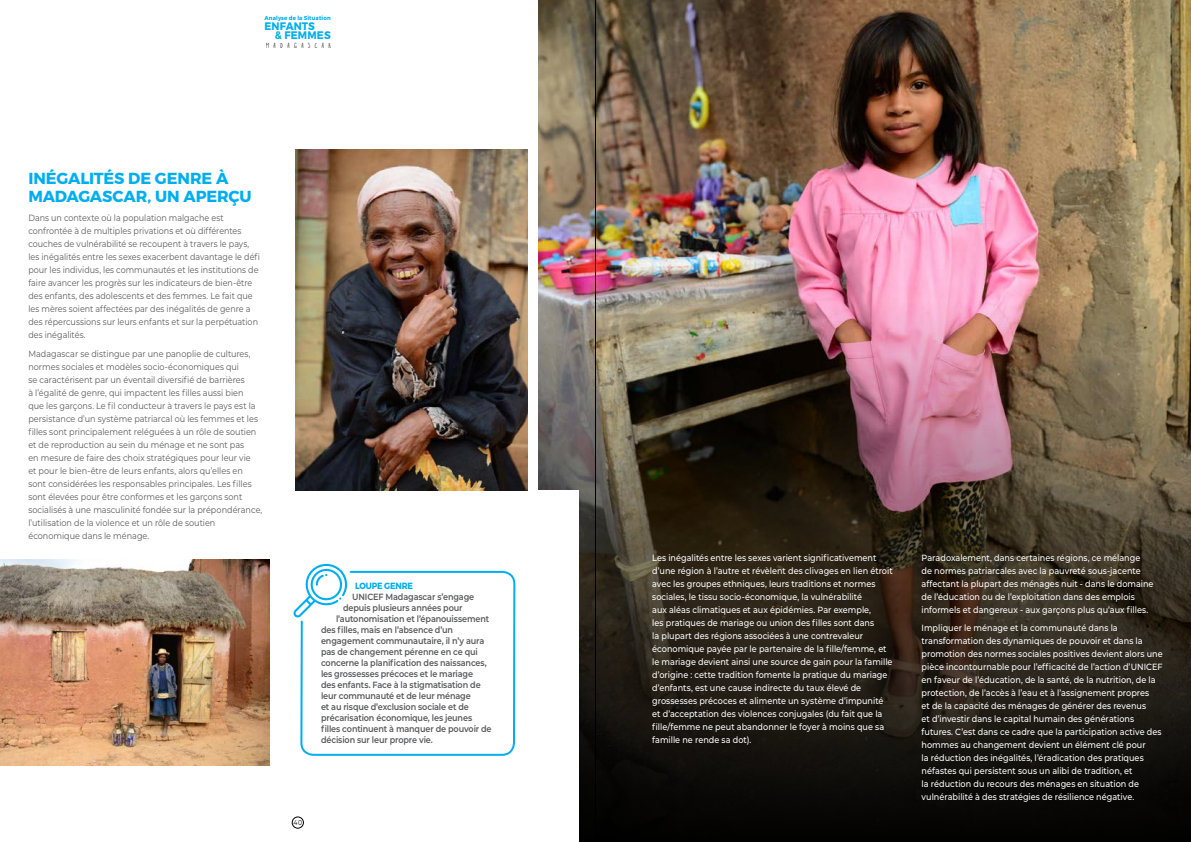
<style>
.page{position:relative;width:1191px;height:842px;background:#fff}
.page>*{position:absolute;margin:0;border:0;box-sizing:border-box;transform-origin:0 0}
.t1{font:700 16px/18px "Montserrat";letter-spacing:-.01em;color:#00aeef}
.t2{font:700 10.9px/8.6px "Montserrat";letter-spacing:.015em;color:#00aeef;scale:.94 1}
.t3{font:500 9px/13px "Montserrat";color:#fff;scale:.9 1}
.t4{font:9px/13px "Montserrat";color:#58595b;scale:.9 1}
.t5{font:9px/13px "Montserrat";color:#58595b;scale:.89 1}
.t6{font:600 9px "Montserrat";letter-spacing:-.015em;color:#58595b;scale:.9 1}
.t7{font:700 9px "Montserrat";letter-spacing:-.01em;color:#00aeef;scale:.9 1}
.t8{font:7px "Montserrat";color:#000;scale:.88 1}
.t9{font:6px "Super Fantastic";letter-spacing:.755em;color:#000}
.t10{font:700 5.8px "Montserrat";letter-spacing:.025em;color:#00aeef;scale:.94 1}
</style>
<div class="page">
<img style="left:538px;top:0;width:653px;height:302px">
<img style="left:0;top:560px;width:269px;height:205px">
<img style="left:538px;top:302px;width:653px;height:540px">
<div style="left:285px;top:491px;width:293px;height:351px;background:#fff"></div>
<svg style="left:299px;top:570px;width:217px;height:259px"></svg>
<svg style="left:293px;top:563px;width:54px;height:54px"></svg>
<img style="left:296px;top:150px;width:231px;height:341px">
<div style="left:292px;top:817px;width:11px;height:11px;border:1px solid #000;border-radius:50%"></div>
<hr style="left:595px;top:0;width:1px;height:842px;background:#000">
<p class="t10" style="left:264px;top:15px;width:72px">ANALYSE DE LA SITUATION</p>
<p class="t2" style="left:275px;top:22px;width:53px;text-indent:-10px">ENFANTS &amp; FEMMES</p>
<p class="t9" style="left:266px;top:42px;width:66px">MADAGASCAR</p>
<h1 class="t1" style="left:28px;top:170px;width:202px">INÉGALITÉS DE GENRE À<br>MA DAGASCA</h1>
<h1 class="t1" style="left:136px;top:188px;width:60px">R, UN APE</h1>
<h1 class="t1" style="left:217px;top:188px;width:36px">RÇU</h1>
<p class="t5" style="left:28px;top:211px;width:262px">Dans un contexte où la population malgache est confrontée à de multiples privations et où différentes couches de vulnérabilité se recoupent à travers le pays, les inégalités entre les sexes exacerbent davantage le défi pour les individus, les communautés et les institutions de faire avancer les progrès sur les indicateurs de bien-être des enfants, des adolescents et des femmes. Le fait que les mères soient affectées par des inégalités de genre a des répercussions sur leurs enfants et sur la perpétuation des inégalités.</p>
<p class="t4" style="left:28px;top:347px;width:261px">Madagascar se distingue par une panoplie de cultures, normes sociales et modèles socio-économiques qui<br>se caractérisent par un éventail diversifié de barrières<br>à l’égalité de genre, qui impactent les filles aussi bien<br>que les garçons. Le fil conducteur à travers le pays est la persistance d’un système patriarcal où les femmes et les filles sont principalement reléguées à un rôle de soutien et de reproduction au sein du ménage et ne sont pas<br>en mesure de faire des choix stratégiques pour leur vie<br>et pour le bien-être de leurs enfants, alors qu’elles en sont considérées les responsables principales. Les filles sont élevées pour être conformes et les garçons sont socialisés à une masculinité fondée sur la prépondérance, l’utilisation de la violence et un rôle de soutien économique dans le ménage.</p>
<p class="t7" style="left:355px;top:580px;width:65px">LOUPE GENRE</p>
<p class="t6" style="left:352px;top:590px;width:137px">UNICEF Madagascar s’engage</p>
<p class="t6" style="left:343px;top:601px;width:134px">depuis plusieurs années pour</p>
<p class="t6" style="left:336px;top:612px;width:172px">l’autonomisation et l’épanouissement</p>
<p class="t6" style="left:321px;top:623px;width:148px">des filles, mais en l’absence d’un</p>
<p class="t6" style="left:321px;top:634px;width:183px">engagement communautaire, il n’y aura</p>
<p class="t6" style="left:321px;top:645px;width:176px">pas de changement pérenne en ce qui</p>
<p class="t6" style="left:321px;top:656px;width:186px">concerne la planification des naissances,</p>
<p class="t6" style="left:321px;top:667px;width:170px">les grossesses précoces et le mariage</p>
<p class="t6" style="left:321px;top:678px;width:179px">des enfants. Face à la stigmatisation de</p>
<p class="t6" style="left:321px;top:689px;width:168px">leur communauté et de leur ménage</p>
<p class="t6" style="left:321px;top:700px;width:166px">et au risque d’exclusion sociale et de</p>
<p class="t6" style="left:321px;top:711px;width:169px">précarisation économique, les jeunes</p>
<p class="t6" style="left:321px;top:722px;width:191px">filles continuent à manquer de pouvoir de</p>
<p class="t6" style="left:321px;top:733px;width:126px">décision sur leur propre vie.</p>
<p class="t8" style="left:293px;top:817px;width:11px">40</p>
<p class="t3" style="left:652px;top:550px;width:269px">Les inégalités entre les sexes varient significativement d’une région à l’autre et révèlent des clivages en lien étroit avec les groupes ethniques, leurs traditions et normes sociales, le tissu socio-économique, la vulnérabilité<br>aux aléas climatiques et aux épidémies. Par exemple,<br>les pratiques de mariage ou union des filles sont dans<br>la plupart des régions associées à une contrevaleur économique payée par le partenaire de la fille/femme, et le mariage devient ainsi une source de gain pour la famille d’origine : cette tradition fomente la pratique du mariage d’enfants, est une cause indirecte du taux élevé de grossesses précoces et alimente un système d’impunité et d’acceptation des violences conjugales (du fait que la fille/femme ne peut abandonner le foyer à moins que sa famille ne rende sa dot).</p>
<p class="t3" style="left:921px;top:550px;width:259px">Paradoxalement, dans certaines régions, ce mélange<br>de normes patriarcales avec la pauvreté sous-jacente affectant la plupart des ménages nuit - dans le domaine de l’éducation ou de l’exploitation dans des emplois informels et dangereux - aux garçons plus qu’aux filles.</p>
<p class="t3" style="left:921px;top:621px;width:269px">Impliquer le ménage et la communauté dans la transformation des dynamiques de pouvoir et dans la promotion des normes sociales positives devient alors une pièce incontournable pour l’efficacité de l’action d’UNICEF en faveur de l’éducation, de la santé, de la nutrition, de la protection, de l’accès à l’eau et à l’assignement propres<br>et de la capacité des ménages de générer des revenus<br>et d’investir dans le capital humain des générations futures. C’est dans ce cadre que la participation active des hommes au changement devient un élément clé pour<br>la réduction des inégalités, l’éradication des pratiques néfastes qui persistent sous un alibi de tradition, et<br>la réduction du recours des ménages en situation de vulnérabilité à des stratégies de résilience négative.</p>
</div>
